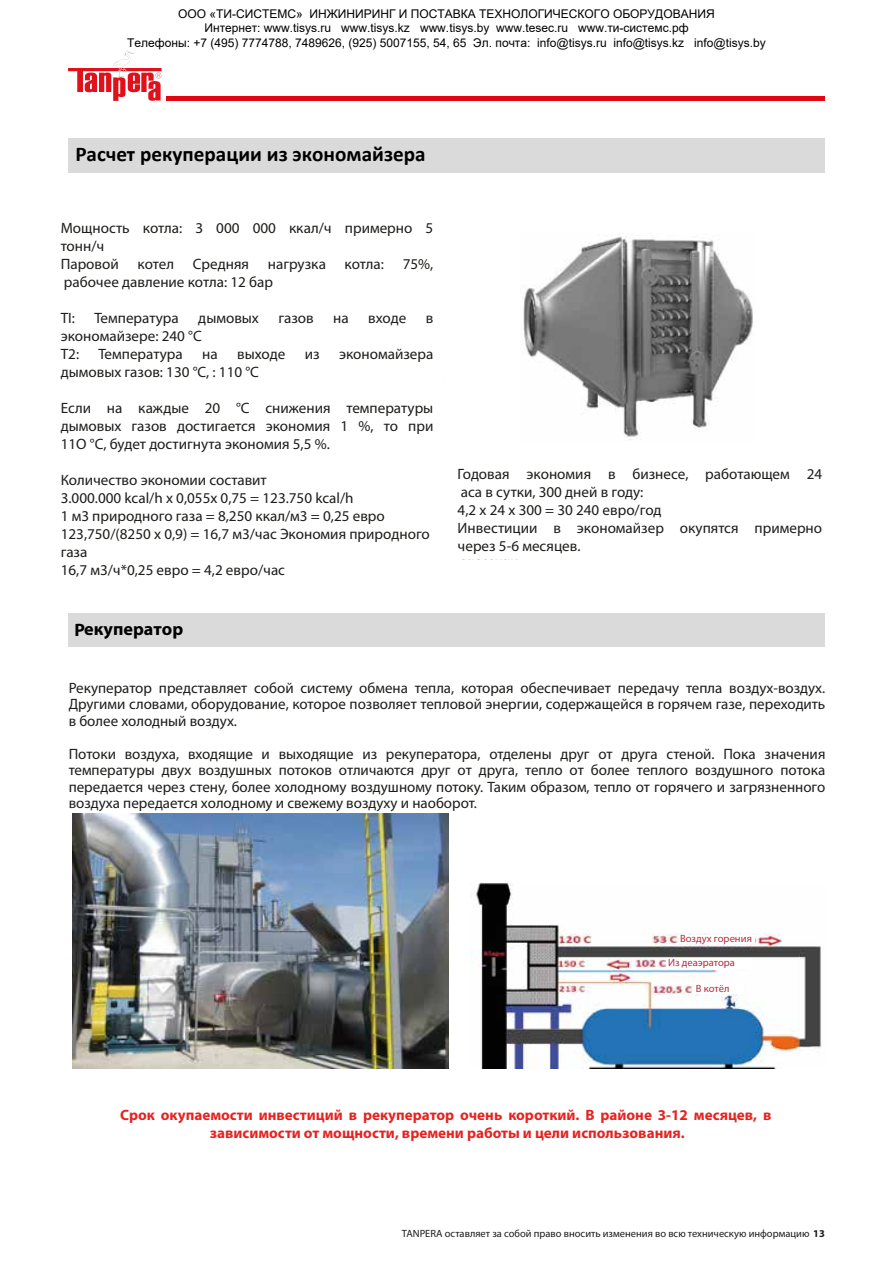
<style>
.page{position:relative;width:893px;height:1263px;background:#fff}
.page>*{position:absolute;margin:0;border:0;box-sizing:border-box;transform-origin:0 0}
.t1{font:700 21px "Calibri";color:#000}
.t2{font:700 18px "Myriad Pro";color:#000}
.t3{font:15px/18px "Myriad Pro";color:#1d1d1b}
.t4{font:700 15px/18px "Myriad Pro";color:#e52421;text-align:center}
.t5{font:13.5px/22.5px "Myriad Pro";color:#1d1d1b}
.t6{font:700 13.5px "Myriad Pro";letter-spacing:-.02em;color:#1d1d1b}
.t7{font:12px/14.4px "Arial";color:#000;text-align:center}
.t8{font:10.5px "Myriad Pro";color:#1d1d1b}
.t9{font:10.5px "Myriad Pro";color:#b52d3e}
.s1{font-weight:700}
</style>
<div class="page">
<svg style="left:68px;top:51px;width:94px;height:50px"></svg>
<hr style="left:167px;top:97px;width:658px;height:4px;background:#e30613">
<div style="left:68px;top:138px;width:757px;height:34px;background:#dadada"></div>
<div style="left:68px;top:613px;width:757px;height:34px;background:#dadada"></div>
<img style="left:522px;top:236px;width:231px;height:204px">
<img style="left:73px;top:813px;width:375px;height:256px">
<img style="left:470px;top:882px;width:352px;height:187px">
<div style="left:679px;top:936px;width:76px;height:8px;background:#fff"></div>
<div style="left:666px;top:958px;width:85px;height:10px;background:#fff"></div>
<div style="left:693px;top:984px;width:50px;height:10px;background:#fff"></div>
<p class="t7" style="left:127px;top:7px;width:640px">ООО «ТИ-СИСТЕМС» ИНЖИНИРИНГ И ПОСТАВКА ТЕХНОЛОГИЧЕСКОГО ОБОРУДОВАНИЯ<br>Интернет: www.tisys.ru www.tisys.kz www.tisys.by www.tesec.ru www.ти-системс.рф<br>Телефоны: +7 (495) 7774788, 7489626, (925) 5007155, 54, 65 Эл. почта: info@tisys.ru info@tisys.kz info@tisys.by</p>
<h1 class="t1" style="left:75px;top:140px;width:352px">Расчет рекуперации из экономайзера</h1>
<p class="t3" style="left:61px;top:219px;width:374px">Мощность котла: 3 000 000 ккал/ч примерно 5 тонн/ч<br>Паровой котел Средняя нагрузка котла: 75%, рабочее давление котла: 12 бар</p>
<p class="t3" style="left:61px;top:309px;width:16px">TI:</p>
<p class="t3" style="left:94px;top:309px;width:86px">Температура</p>
<p class="t3" style="left:198px;top:309px;width:62px">дымовых</p>
<p class="t3" style="left:278px;top:309px;width:37px">газов</p>
<p class="t3" style="left:333px;top:309px;width:17px">на</p>
<p class="t3" style="left:368px;top:309px;width:40px">входе</p>
<p class="t3" style="left:426px;top:309px;width:9px">в</p>
<p class="t3" style="left:61px;top:327px;width:143px">экономайзере: 240 °С<br>T2:</p>
<p class="t6" style="left:68px;top:253px;width:329px">Ortalama Kazan Yükü: %75, Kazan İşletme Basıncı: 12 bar</p>
<p class="t3" style="left:99px;top:345px;width:86px">Температура</p>
<p class="t3" style="left:202px;top:345px;width:17px">на</p>
<p class="t3" style="left:237px;top:345px;width:50px">выходе</p>
<p class="t3" style="left:305px;top:345px;width:16px">из</p>
<p class="t3" style="left:339px;top:345px;width:96px">экономайзера</p>
<p class="t3" style="left:61px;top:363px;width:200px">дымовых газов: 130 °C, : 110 °C</p>
<p class="t3" style="left:61px;top:399px;width:374px;text-align:justify">Если на каждые 20 °C снижения температуры дымовых газов достигается экономия 1 %, то при 11O °C, будет достигнута экономия 5,5 %.</p>
<p class="t3" style="left:61px;top:471px;width:371px">Количество экономии составит<br>3.000.000 kcal/h x 0,055x 0,75 = 123.750 kcal/h<br>1 м3 природного газа = 8,250 ккал/м3 = 0,25 евро 123,750/(8250 x 0,9) = 16,7 м3/час Экономия природного газа<br>16,7 м3/ч*0,25 евро = 4,2 евро/час</p>
<p class="t3" style="left:458px;top:465px;width:366px">Годовая экономия в бизнесе, работающем 24 аса в сутки, 300 дней в году:<br>4,2 х 24 х 300 = 30 240 евро/год<br>Инвестиции в экономайзер окупятся примерно через 5-6 месяцев.</p>
<p class="t5" style="left:68px;top:498px;width:307px">1 m<sup>3</sup> doğalgaz = 8.250 kcal/m<sup>3</sup> = 0,25 Euro<br>123.750/(8250 x 0,9) =16,7 m<sup>3</sup>/saat Doğalgaz Tasarrufu</p>
<p class="t5" style="left:459px;top:498px;width:174px">4,2 x 24 x 300 = 30.240 Euro/yıl</p>
<p class="t2" style="left:75px;top:618px;width:110px">Рекуператор</p>
<p class="t3" style="left:69px;top:679px;width:758px;line-height:16.5px;text-align:justify">Рекуператор представляет собой систему обмена тепла, которая обеспечивает передачу тепла воздух-воздух.<br>Другими словами, оборудование, которое позволяет тепловой энергии, содержащейся в горячем газе, переходить в более холодный воздух.</p>
<p class="t3" style="left:69px;top:745px;width:758px;line-height:16.5px;text-align:justify">Потоки воздуха, входящие и выходящие из рекуператора, отделены друг от друга стеной. Пока значения температуры двух воздушных потоков отличаются друг от друга, тепло от более теплого воздушного потока передается через стену, более холодному воздушному потоку. Таким образом, тепло от горячего и загрязненного воздуха передается холодному и свежему воздуху и наоборот.</p>
<p class="t9" style="left:680px;top:932px;width:73px">Воздух горения</p>
<p class="t9" style="left:668px;top:956px;width:68px">Из деаэратора</p>
<p class="t9" style="left:696px;top:982px;width:35px">В котёл</p>
<p class="t4" style="left:120px;top:1105px;width:653px">Срок окупаемости инвестиций в рекуператор очень короткий. В районе 3-12 месяцев, в зависимости от мощности, времени работы и цели использования.</p>
<p class="t8" style="left:402px;top:1227px;width:424px">TANPERA оставляет за собой право вносить изменения во всю техническую информацию <span class="s1">13</span></p>
</div>
